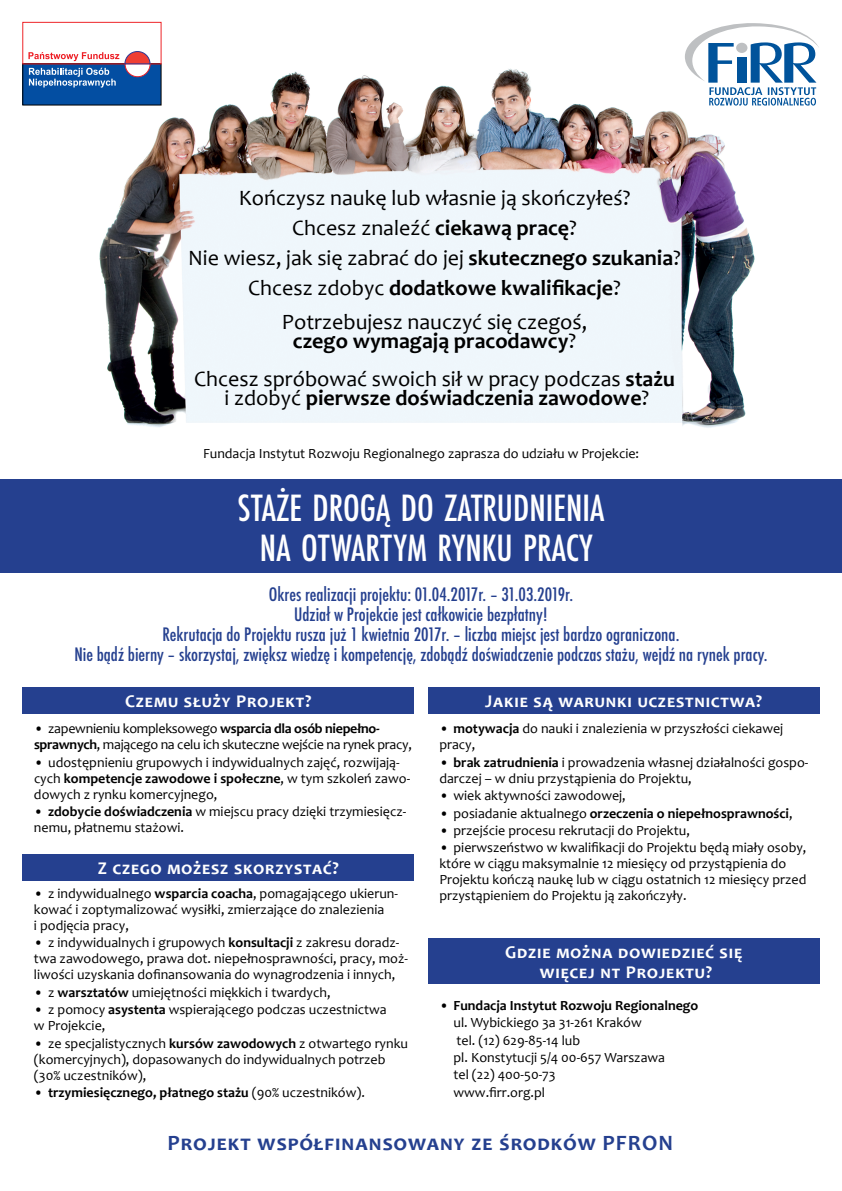
<style>
.page{position:relative;width:842px;height:1191px;background:#fff}
.page>*{position:absolute;margin:0;border:0;box-sizing:border-box;transform-origin:0 0}
.t1{font:500 condensed 35px/40px "Futura";color:#fff;text-align:center}
.t2{font:22px/30px "Candara";color:#000;text-align:center}
.t3{font:700 22px "Candara";letter-spacing:.055em;color:#25408f}
.t4{font:500 condensed 18px/20px "Futura";color:#25408f;text-align:center}
.t5{font:700 18px/20.2px "Candara";letter-spacing:.06em;color:#fff;text-align:center}
.t6{font:14px/16px "Candara";color:#000}
.t7{font:700 14px "Candara";color:#000}
.t8{font:14px/16px "Candara";letter-spacing:-.02em;color:#000}
.s1{font-weight:700}
.s2{font-weight:400}
</style>
<div class="page">
<img style="left:83px;top:64px;width:672px;height:364px">
<div style="left:23px;top:64px;width:138px;height:41px;background:#034ea2"></div>
<div style="left:23px;top:22px;width:138px;height:42px;border:1px solid #ee2528"></div>
<svg style="left:125px;top:51px;width:25px;height:26px"></svg>
<svg style="left:28px;top:52px;width:91px;height:9px"></svg>
<svg style="left:29px;top:68px;width:87px;height:20px"></svg>
<div style="left:0;top:479px;width:842px;height:93px;background:#25408f"></div>
<svg style="left:685px;top:23px;width:134px;height:83px"></svg>
<div style="left:23px;top:687px;width:391px;height:27px;background:#25408f"></div>
<div style="left:23px;top:854px;width:391px;height:27px;background:#25408f"></div>
<div style="left:428px;top:687px;width:391px;height:27px;background:#25408f"></div>
<div style="left:428px;top:939px;width:391px;height:45px;background:#25408f"></div>
<h2 class="t2" style="left:188px;top:183px;width:494px">Kończysz naukę lub własnie ją skończyłeś?<br>Chcesz znaleźć <span class="s1">ciekawą pracę</span>?<br>Nie wiesz, jak się zabrać do jej <span class="s1">skutecznego szukania</span>?<br>Chcesz zdobyc <span class="s1">dodatkowe kwalifikacje</span>?</h2>
<h2 class="t2" style="left:282px;top:312px;width:307px;line-height:19px">Potrzebujesz nauczyć się czegoś, <span class="s1">czego wymagają pracodawcy</span>?</h2>
<h2 class="t2" style="left:194px;top:369px;width:482px;line-height:19px">Chcesz spróbować swoich sił w pracy podczas <span class="s1">stażu </span>i zdobyć <span class="s1">pierwsze doświadczenia zawodowe</span>?</h2>
<p class="t6" style="left:203px;top:446px;width:438px">Fundacja Instytut Rozwoju Regionalnego zaprasza do udziału w Projekcie:</p>
<h1 class="t1" style="left:238px;top:488px;width:368px">STAŻE DROGĄ DO ZATRUDNIENIA<br>NA OTWARTYM RYNKU PRACY</h1>
<p class="t4" style="left:74px;top:584px;width:695px">Okres realizacji projektu: 01.04.2017r. – 31.03.2019r.<br>Udział w Projekcie jest całkowicie bezpłatny!<br>Rekrutacja do Projektu rusza już 1 kwietnia 2017r. – liczba miejsc jest bardzo ograniczona.<br>Nie bądź bierny – skorzystaj, zwiększ wiedzę i kompetencję, zdobądź doświadczenie podczas stażu, wejdź na rynek pracy.</p>
<p class="t5" style="left:125px;top:691px;width:188px">Czemu służy Projekt?</p>
<p class="t5" style="left:485px;top:691px;width:279px">Jakie są warunki uczestnictwa?</p>
<p class="t8" style="left:34px;top:720px;width:379px">• zapewnieniu kompleksowego <span class="s1">wsparcia dla osób niepełno&shy;sprawnych</span>, mającego na celu ich skuteczne wejście na rynek pracy,</p>
<p class="t6" style="left:34px;top:754px;width:378px">• udostępnieniu grupowych i indywidualnych zajęć, rozwijają&shy;cych <span class="s1">kompetencje zawodowe i społeczne</span>, w tym szkoleń zawo&shy;dowych z rynku komercyjnego,</p>
<p class="t6" style="left:34px;top:803px;width:374px"><span class="s1">• zdobycie doświadczenia</span> w miejscu pracy dzięki trzymiesięcz&shy;nemu, płatnemu stażowi.</p>
<p class="t5" style="left:98px;top:858px;width:242px">Z czego możesz skorzystać?</p>
<p class="t6" style="left:34px;top:885px;width:365px">• z indywidualnego <span class="s1">wsparcia coacha</span>, pomagającego ukierun&shy;kować i zoptymalizować wysiłki, zmierzające do znalezienia<br>i podjęcia pracy,</p>
<p class="t6" style="left:34px;top:934px;width:375px">• z indywidualnych i grupowych <span class="s1">konsultacji</span> z zakresu doradz&shy;twa zawodowego, prawa dot. niepełnosprawności, pracy, moż&shy;liwości uzyskania dofinansowania do wynagrodzenia i innych,</p>
<p class="t6" style="left:34px;top:984px;width:298px">• z <span class="s1">warsztatów</span> umiejętności miękkich i twardych,</p>
<p class="t6" style="left:34px;top:1001px;width:354px">• z pomocy <span class="s1">asystenta</span> wspierającego podczas uczestnictwa w Projekcie,</p>
<p class="t6" style="left:34px;top:1035px;width:376px">• ze specjalistycznych <span class="s1">kursów zawodowych</span> z otwartego rynku (komercyjnych), dopasowanych do indywidualnych potrzeb (30% uczestników),</p>
<p class="t7" style="left:34px;top:1083px;width:332px">• trzymiesięcznego, płatnego stażu <span class="s2">(90% uczestników).</span></p>
<p class="t6" style="left:439px;top:720px;width:345px"><span class="s1">• motywacja</span> do nauki i znalezienia w przyszłości ciekawej pracy,</p>
<p class="t6" style="left:439px;top:754px;width:370px"><span class="s1">• brak zatrudnienia</span> i prowadzenia własnej działalności gospo&shy;darczej – w dniu przystąpienia do Projektu,</p>
<p class="t6" style="left:439px;top:787px;width:188px">• wiek aktywności zawodowej,</p>
<p class="t7" style="left:439px;top:804px;width:355px"><span class="s2">• posiadanie aktualnego</span> orzeczenia o niepełnosprawności<span class="s2">,</span></p>
<p class="t6" style="left:439px;top:822px;width:252px">• przejście procesu rekrutacji do Projektu,</p>
<p class="t6" style="left:439px;top:839px;width:369px">• pierwszeństwo w kwalifikacji do Projektu będą miały osoby, które w ciągu maksymalnie 12 miesięcy od przystąpienia do Projektu kończą naukę lub w ciągu ostatnich 12 miesięcy przed przystąpieniem do Projektu ją zakończyły.</p>
<p class="t5" style="left:505px;top:941px;width:239px">Gdzie można dowiedzieć się więcej nt Projektu?</p>
<p class="t7" style="left:439px;top:996px;width:261px">• Fundacja Instytut Rozwoju Regionalnego</p>
<p class="t6" style="left:453px;top:1013px;width:213px;line-height:17.4px">ul. Wybickiego 3a 31-261 Kraków<br>tel. (12) 629-85-14 lub<br>pl. Konstytucji 5/4 00-657 Warszawa tel (22) 400-50-73<br>www.firr.org.pl</p>
<h2 class="t3" style="left:168px;top:1128px;width:507px">Projekt współfinansowany ze środków PFRON</h2>
</div>
